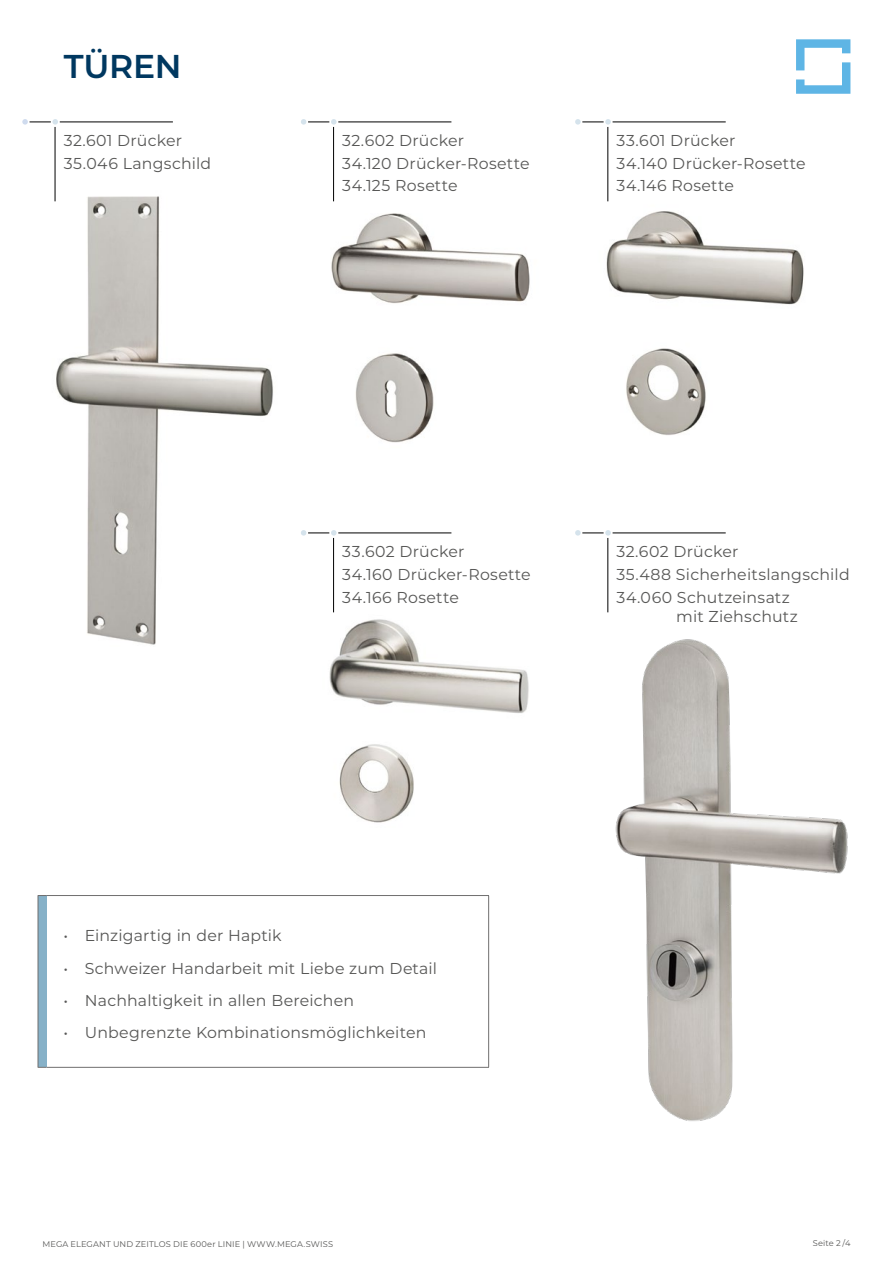
<style>
.page{position:relative;width:893px;height:1263px;background:#fff}
.page>*{position:absolute;margin:0;border:0;box-sizing:border-box;transform-origin:0 0}
.t1{font:600 33px "Montserrat";letter-spacing:-.005em;color:#003860}
.t2{font:15.75px/22.5px "Montserrat";letter-spacing:.015em;color:#575756}
.t3{font:8.25px "Montserrat";letter-spacing:.015em;color:#575756}
</style>
<div class="page">
<svg style="left:796px;top:39px;width:54px;height:55px"></svg>
<img style="left:331px;top:169px;width:199px;height:135px">
<img style="left:329px;top:597px;width:200px;height:226px">
<img style="left:606px;top:172px;width:198px;height:263px">
<img style="left:615px;top:639px;width:233px;height:482px">
<img style="left:54px;top:185px;width:219px;height:460px">
<hr style="left:60px;top:122px;width:113px;height:1px;background:#000">
<svg style="left:22px;top:119px;width:36px;height:6px"></svg>
<hr style="left:55px;top:127px;width:1px;height:74px;background:#000">
<hr style="left:338px;top:122px;width:113px;height:1px;background:#000">
<svg style="left:301px;top:119px;width:36px;height:6px"></svg>
<hr style="left:333px;top:127px;width:1px;height:74px;background:#000">
<hr style="left:613px;top:122px;width:113px;height:1px;background:#000">
<svg style="left:575px;top:119px;width:36px;height:6px"></svg>
<hr style="left:608px;top:127px;width:1px;height:74px;background:#000">
<hr style="left:338px;top:533px;width:113px;height:1px;background:#000">
<svg style="left:301px;top:530px;width:36px;height:6px"></svg>
<hr style="left:333px;top:538px;width:1px;height:74px;background:#000">
<hr style="left:613px;top:533px;width:113px;height:1px;background:#000">
<svg style="left:575px;top:530px;width:36px;height:6px"></svg>
<hr style="left:608px;top:538px;width:1px;height:74px;background:#000">
<img style="left:355px;top:353px;width:79px;height:90px">
<div style="left:38px;top:895px;width:9px;height:172px;background:#86b1c8"></div>
<hr style="left:47px;top:895px;width:442px;height:1px;background:#706f6f">
<hr style="left:488px;top:896px;width:1px;height:171px;background:#706f6f">
<hr style="left:47px;top:1067px;width:442px;height:1px;background:#706f6f">
<hr style="left:38px;top:896px;width:1px;height:171px;background:#706f6f">
<h1 class="t1" style="left:64px;top:43px;width:119px">TÜREN</h1>
<p class="t2" style="left:64px;top:129px;width:149px">32.601 Drücker<br>35.046 Langschild</p>
<p class="t2" style="left:342px;top:129px;width:189px">32.602 Drücker<br>34.120 Drücker-Rosette<br>34.125 Rosette</p>
<p class="t2" style="left:617px;top:129px;width:191px">33.601 Drücker<br>34.140 Drücker-Rosette<br>34.146 Rosette</p>
<p class="t2" style="left:342px;top:540px;width:190px">33.602 Drücker<br>34.160 Drücker-Rosette<br>34.166 Rosette</p>
<p class="t2" style="left:617px;top:540px;width:235px">32.602 Drücker<br>35.488 Sicherheitslangschild<br>34.060 Schutzeinsatz</p>
<p class="t2" style="left:676px;top:605px;width:123px">mit Ziehschutz</p>
<p class="t2" style="left:64px;top:923px;width:220px">• Einzigartig in der Haptik</p>
<p class="t2" style="left:64px;top:957px;width:375px">• Schweizer Handarbeit mit Liebe zum Detail</p>
<p class="t2" style="left:64px;top:988px;width:292px">• Nachhaltigkeit in allen Bereichen</p>
<p class="t2" style="left:64px;top:1020px;width:364px">• Unbegrenzte Kombinationsmöglichkeiten</p>
<p class="t3" style="left:43px;top:1238px;width:292px">MEGA ELEGANT UND ZEITLOS DIE 600er LINIE | WWW.MEGA.SWISS</p>
<p class="t3" style="left:813px;top:1237px;width:39px">Seite 2 /4</p>
</div>
